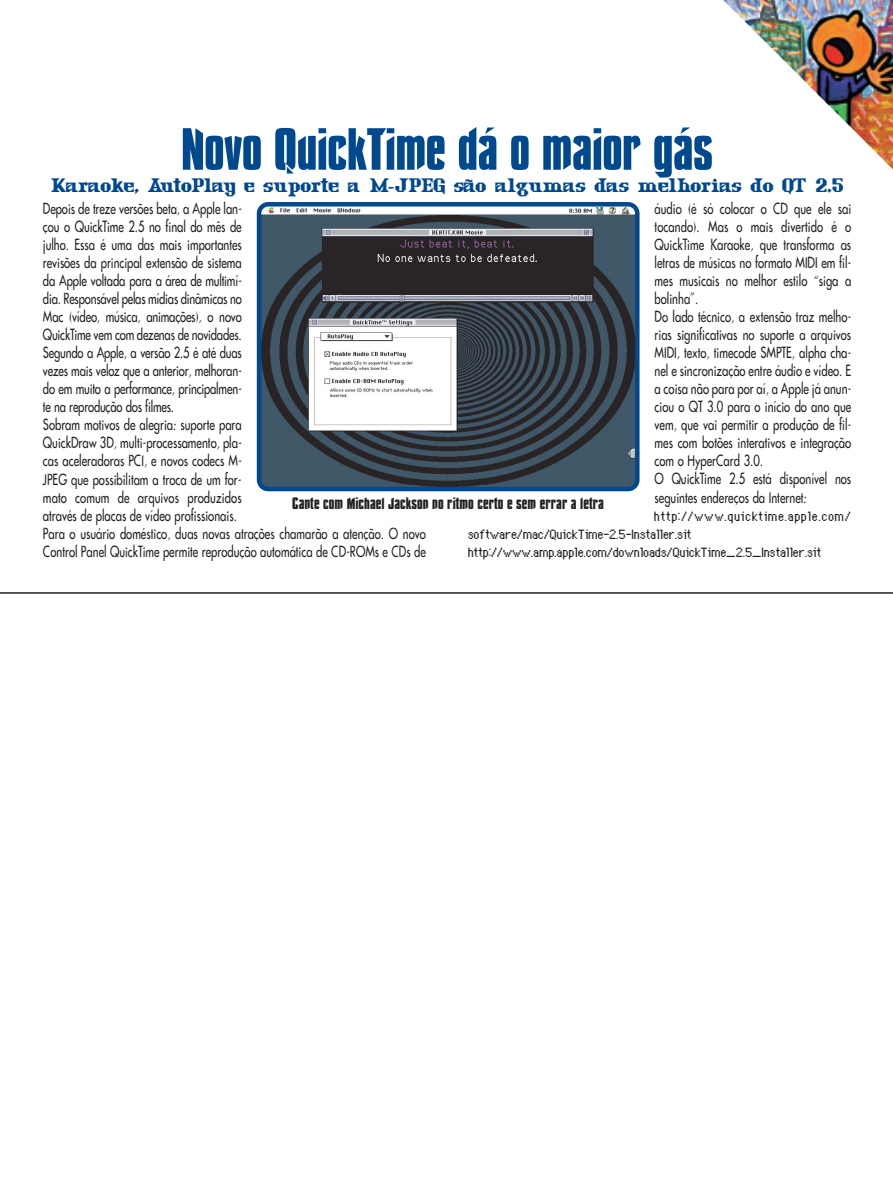
<style>
.page{position:relative;width:893px;height:1190px;background:#fff}
.page>*{position:absolute;margin:0;border:0;box-sizing:border-box;transform-origin:0 0}
.t1{font:700 54px "Compacta Vitima";letter-spacing:-.015em;color:#00498f}
.t2{font:700 18px "Macmania";color:#00498f}
.t3{font:15px/18px "Futura Vitima";color:#231f1f;scale:.75 1}
.t4{font:15px/18px "Genoveva";color:#231f1f}
.t5{font:700 15px "Compacta Vitima";color:#231f1f}
</style>
<div class="page">
<img style="left:723px;top:0;width:169px;height:169px">
<hr style="left:0;top:592px;width:892px;height:1px;background:#231f1f">
<svg style="left:257px;top:202px;width:382px;height:289px;background:#58626d"></svg>
<h1 class="t1" style="left:181px;top:126px;width:534px">Novo QuickTime dá o maior gás</h1>
<p class="t3" style="left:43px;top:200px;width:512px">Depois de treze versões beta, a Apple lan-<br>çou o QuickTime 2.5 no final do mês de<br>julho. Essa é uma das mais importantes<br>revisões da principal extensão de sistema<br>da Apple voltada para a área de multimí-<br>dia. Responsável pelas mídias dinâmicas no<br>Mac (vídeo, música, animações), o novo<br>QuickTime vem com dezenas de novidades.<br>Segundo a Apple, a versão 2.5 é até duas<br>vezes mais veloz que a anterior, melhoran-<br>do em muito a performance, principalmen-<br>te na reprodução dos filmes.<br>Sobram motivos de alegria: suporte para<br>QuickDraw 3D, multi-processamento, pla-<br>cas aceleradoras PCI, e novos codecs M-<br>JPEG que possibilitam a troca de um for-<br>mato comum de arquivos produzidos<br>através de placas de vídeo profissionais.<br>Para o usuário doméstico, duas novas atrações chamarão a atenção. O novo Control Panel QuickTime permite reprodução automática de CD-ROMs e CDs de</p>
<p class="t2" style="left:51px;top:178px;width:793px">Karaoke, AutoPlay e suporte a M-JPEG são algumas das melhorias do QT 2.5</p>
<p class="t3" style="left:654px;top:200px;width:264px">áudio (é só colocar o CD que ele sai tocando). Mas o mais divertido é o QuickTime Karaoke, que transforma as letras de músicas no formato MIDI em fil&shy;mes musicais no melhor estilo “siga a bolinha”.<br>Do lado técnico, a extensão traz melho&shy;rias significativas no suporte a arquivos MIDI, texto, timecode SMPTE, alpha cha&shy;nel e sincronização entre áudio e vídeo. E a coisa não para por aí, a Apple já anun&shy;ciou o QT 3.0 para o início do ano que vem, que vai permitir a produção de fil&shy;mes com botões interativos e integração com o HyperCard 3.0.<br>O QuickTime 2.5 está disponível nos seguintes endereços da Internet:</p>
<p class="t4" style="left:468px;top:506px;width:384px;text-indent:186px">http://www.quicktime.apple.com/ software/mac/QuickTime-2.5-Installer.sit http://www.amp.apple.com/downloads/QuickTime_2.5_Installer.sit</p>
<p class="t5" style="left:292px;top:497px;width:313px">Cante com Michael Jackson no ritmo certo e sem errar a letra</p>
</div>
